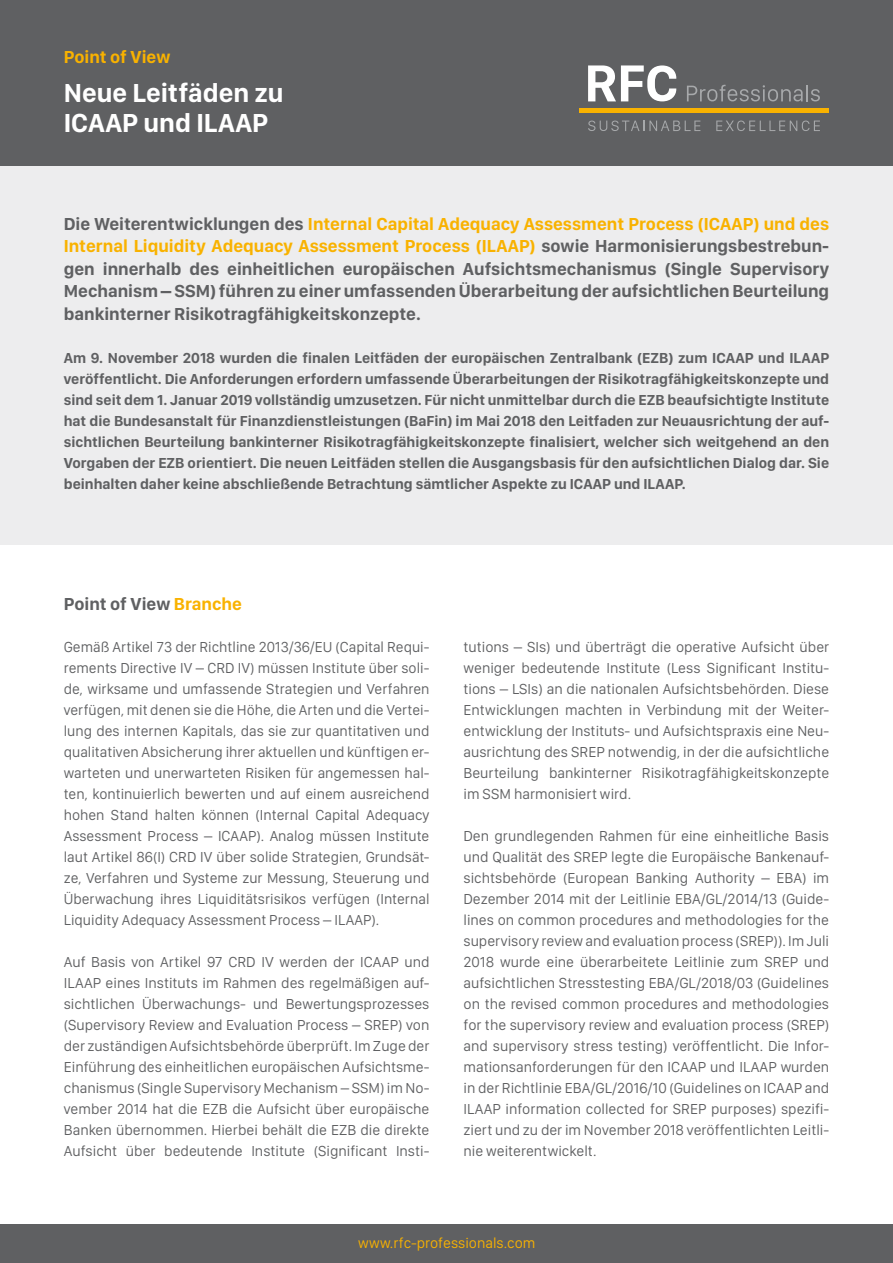
<style>
.page{position:relative;width:893px;height:1263px;background:#fff}
.page>*{position:absolute;margin:0;border:0;box-sizing:border-box;transform-origin:0 0}
.t1{font:700 27px/30px "San Francisco Display";color:#fff}
.t2{font:700 18px/22.5px "San Francisco Display";color:#5f6062;text-align:justify}
.t3{font:700 18px "San Francisco Display";color:#f9b200}
.t4{font:15px/21px "San Francisco Display";color:#5f6062;text-align:justify}
.t5{font:700 15px/21px "San Francisco Display";color:#5f6062;text-align:justify}
.t6{font:15px "San Francisco Display";color:#f9b200}
.s1{color:#f9b200}
</style>
<div class="page">
<div style="left:0;top:0;width:893px;height:166px;background:#5f6062"></div>
<svg style="left:588px;top:121px;width:112px;height:10px"></svg>
<svg style="left:716px;top:121px;width:104px;height:10px"></svg>
<hr style="left:579px;top:109px;width:250px;height:4px;background:#f9b200">
<svg style="left:588px;top:65px;width:88px;height:36px"></svg>
<svg style="left:687px;top:85px;width:133px;height:16px"></svg>
<div style="left:0;top:1225px;width:893px;height:38px;background:#5f6062"></div>
<div style="left:0;top:166px;width:893px;height:378px;background:#ededee"></div>
<p class="t3" style="left:64px;top:46px;width:108px">Point of View</p>
<h1 class="t1" style="left:64px;top:77px;width:221px">Neue Leitfäden zu<br>ICAAP und ILAAP</h1>
<p class="t2" style="left:64px;top:212px;width:767px">Die Weiterentwicklungen des <span class="s1">Internal Capital Adequacy Assessment Process (ICAAP) und des Internal Liquidity Adequacy Assessment Process (ILAAP)</span> sowie Harmonisierungsbestrebun&shy;gen innerhalb des einheitlichen europäischen Aufsichtsmechanismus (Single Supervisory Mechanism – SSM) führen zu einer umfassenden Überarbeitung der aufsichtlichen Beurteilung bankinterner Risikotragfähigkeitskonzepte.</p>
<p class="t5" style="left:64px;top:348px;width:767px">Am 9. November 2018 wurden die finalen Leitfäden der europäischen Zentralbank (EZB) zum ICAAP und ILAAP veröffentlicht. Die Anforderungen erfordern umfassende Überarbeitungen der Risikotragfähigkeitskonzepte und sind seit dem 1. Januar 2019 vollständig umzusetzen. Für nicht unmittelbar durch die EZB beaufsichtigte Institute hat die Bundesanstalt für Finanzdienstleistungen (BaFin) im Mai 2018 den Leitfaden zur Neuausrichtung der auf&shy;sichtlichen Beurteilung bankinterner Risikotragfähigkeitskonzepte finalisiert, welcher sich weitgehend an den Vorgaben der EZB orientiert. Die neuen Leitfäden stellen die Ausgangsbasis für den aufsichtlichen Dialog dar. Sie beinhalten daher keine abschließende Betrachtung sämtlicher Aspekte zu ICAAP und ILAAP.</p>
<p class="t2" style="left:64px;top:593px;width:180px">Point of View <span class="s1">Branche</span></p>
<p class="t4" style="left:64px;top:636px;width:367px">Gemäß Artikel 73 der Richtline 2013/36/EU (Capital Requi&shy;rements Directive IV – CRD IV) müssen Institute über soli&shy;de, wirksame und umfassende Strategien und Verfahren verfügen, mit denen sie die Höhe, die Arten und die Vertei&shy;lung des internen Kapitals, das sie zur quantitativen und qualitativen Absicherung ihrer aktuellen und künftigen er&shy;warteten und unerwarteten Risiken für angemessen hal&shy;ten, kontinuierlich bewerten und auf einem ausreichend hohen Stand halten können (Internal Capital Adequacy Assessment Process – ICAAP). Analog müssen Institute laut Artikel 86(I) CRD IV über solide Strategien, Grundsät&shy;ze, Verfahren und Systeme zur Messung, Steuerung und Überwachung ihres Liquiditätsrisikos verfügen (Internal Liquidity Adequacy Assessment Process – ILAAP).</p>
<p class="t4" style="left:64px;top:951px;width:367px">Auf Basis von Artikel 97 CRD IV werden der ICAAP und ILAAP eines Instituts im Rahmen des regelmäßigen auf&shy;sichtlichen Überwachungs- und Bewertungsprozesses (Supervisory Review and Evaluation Process – SREP) von der zuständigen Aufsichtsbehörde überprüft. Im Zuge der Einführung des einheitlichen europäischen Aufsichtsme&shy;chanismus (Single Supervisory Mechanism – SSM) im No&shy;vember 2014 hat die EZB die Aufsicht über europäische Banken übernommen. Hierbei behält die EZB die direkte Aufsicht über bedeutende Institute (Significant Insti-</p>
<p class="t4" style="left:463px;top:636px;width:367px">tutions – SIs) und überträgt die operative Aufsicht über weniger bedeutende Institute (Less Significant Institu&shy;tions – LSIs) an die nationalen Aufsichtsbehörden. Diese Entwicklungen machten in Verbindung mit der Weiter&shy;entwicklung der Instituts- und Aufsichtspraxis eine Neu&shy;ausrichtung des SREP notwendig, in der die aufsichtliche Beurteilung bankinterner Risikotragfähigkeitskonzepte im SSM harmonisiert wird.</p>
<p class="t4" style="left:463px;top:825px;width:367px">Den grundlegenden Rahmen für eine einheitliche Basis und Qualität des SREP legte die Europäische Bankenauf&shy;sichtsbehörde (European Banking Authority – EBA) im Dezember 2014 mit der Leitlinie EBA/GL/2014/13 (Guide&shy;lines on common procedures and methodologies for the supervisory review and evaluation process (SREP)). Im Juli 2018 wurde eine überarbeitete Leitlinie zum SREP und aufsichtlichen Stresstesting EBA/GL/2018/03 (Guidelines on the revised common procedures and methodologies for the supervisory review and evaluation process (SREP) and supervisory stress testing) veröffentlicht. Die Infor&shy;mationsanforderungen für den ICAAP und ILAAP wurden in der Richtlinie EBA/GL/2016/10 (Guidelines on ICAAP and ILAAP information collected for SREP purposes) spezifi&shy;ziert und zu der im November 2018 veröffentlichten Leitli&shy;nie weiterentwickelt.</p>
<p class="t6" style="left:358px;top:1233px;width:179px">www.rfc-professionals.com</p>
</div>
